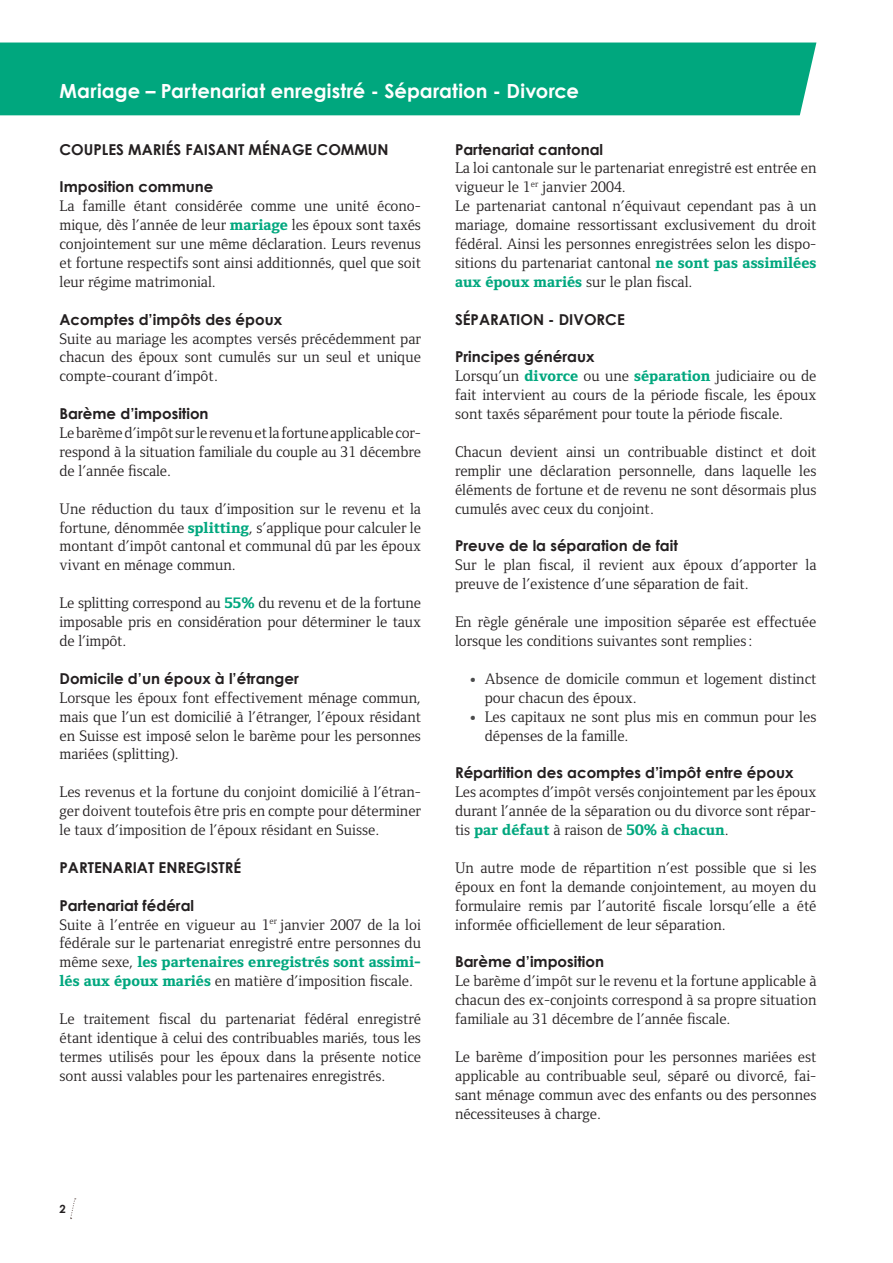
<style>
.page{position:relative;width:893px;height:1263px;background:#fff}
.page>*{position:absolute;margin:0;border:0;box-sizing:border-box;transform-origin:0 0}
.TITRE_HAUT_DE_PAGE{font:700 19.5px "Century Gothic";letter-spacing:.005em;color:#fff}
.TEXTE_COURANT{font:15.75px/18.9px "Foundry Form Serif";color:#231f20;text-align:justify}
.TEXTE_COURANT-2{font:700 15px "Century Gothic";color:#231f20}
.SURTITRE_TEXTE_COURA{font:700 15px "Century Gothic";color:#231f20}
.t1{font:700 11.25px "Century Gothic";color:#231f20}
.s1{font-weight:800;color:#00a77e}
.s2{font-family:"Cambria";font-size:14.25px;color:#4b4c4d}
</style>
<div class="page">
<svg style="left:70px;top:1198px;width:6px;height:21px"></svg>
<div style="left:0;top:43px;width:816px;height:72px;background:#00a77e"></div>
<p class="TITRE_HAUT_DE_PAGE" style="left:60px;top:79px;width:521px">Mariage – Partenariat enregistré - Séparation - Divorce</p>
<p class="SURTITRE_TEXTE_COURA" style="left:60px;top:140px;width:331px">COUPLES MARIÉS FAISANT MÉNAGE COMMUN</p>
<p class="TEXTE_COURANT-2" style="left:60px;top:177px;width:155px">Imposition commune</p>
<p class="TEXTE_COURANT" style="left:60px;top:197px;width:363px">La famille étant considérée comme une unité écono&shy;mique, dès l’année de leur <span class="s1">mariage</span> les époux sont taxés conjointement sur une même déclaration. Leurs revenus et fortune respectifs sont ainsi additionnés, quel que soit leur régime matrimonial.</p>
<p class="TEXTE_COURANT-2" style="left:60px;top:310px;width:224px">Acomptes d’impôts des époux</p>
<p class="TEXTE_COURANT" style="left:60px;top:329px;width:363px">Suite au mariage les acomptes versés précédemment par chacun des époux sont cumulés sur un seul et unique compte-courant d’impôt.</p>
<p class="TEXTE_COURANT-2" style="left:60px;top:404px;width:151px">Barème d’imposition</p>
<p class="TEXTE_COURANT" style="left:60px;top:423px;width:363px">Le barème d’impôt sur le revenu et la fortune applicable cor&shy;respond à la situation familiale du couple au 31 décembre de l’année fiscale.</p>
<p class="TEXTE_COURANT" style="left:60px;top:499px;width:363px">Une réduction du taux d’imposition sur le revenu et la fortune, dénommée <span class="s1">splitting</span>, s’applique pour calculer le montant d’impôt cantonal et communal dû par les époux vivant en ménage commun.</p>
<p class="TEXTE_COURANT" style="left:60px;top:593px;width:363px">Le splitting correspond au <span class="s1">55%</span> du revenu et de la fortune imposable pris en considération pour déterminer le taux de l’impôt.</p>
<p class="TEXTE_COURANT-2" style="left:60px;top:669px;width:241px">Domicile d’un époux à l’étranger</p>
<p class="TEXTE_COURANT" style="left:60px;top:688px;width:363px">Lorsque les époux font effectivement ménage commun, mais que l’un est domicilié à l’étranger, l’époux résidant en Suisse est imposé selon le barème pour les personnes mariées (splitting).</p>
<p class="TEXTE_COURANT" style="left:60px;top:782px;width:363px">Les revenus et la fortune du conjoint domicilié à l’étran&shy;ger doivent toutefois être pris en compte pour déterminer le taux d’imposition de l’époux résidant en Suisse.</p>
<p class="TEXTE_COURANT-2" style="left:60px;top:858px;width:183px">PARTENARIAT ENREGISTRÉ</p>
<p class="TEXTE_COURANT-2" style="left:60px;top:896px;width:136px">Partenariat fédéral</p>
<p class="TEXTE_COURANT" style="left:60px;top:915px;width:363px">Suite à l’entrée en vigueur au 1<sup>er</sup> janvier 2007 de la loi fédérale sur le partenariat enregistré entre personnes du même sexe, <span class="s1">les partenaires enregistrés sont assimi&shy;lés aux époux mariés</span> en matière d’imposition fiscale.</p>
<p class="TEXTE_COURANT" style="left:60px;top:1009px;width:363px">Le traitement fiscal du partenariat fédéral enregistré étant identique à celui des contribuables mariés, tous les termes utilisés pour les époux dans la présente notice sont aussi valables pour les partenaires enregistrés.</p>
<p class="t1" style="left:60px;top:1202px;width:8px">2</p>
<p class="TEXTE_COURANT-2" style="left:455px;top:140px;width:150px">Partenariat cantonal</p>
<p class="TEXTE_COURANT" style="left:455px;top:159px;width:363px">La loi cantonale sur le partenariat enregistré est entrée en vigueur le 1<sup>er</sup> janvier 2004.</p>
<p class="TEXTE_COURANT" style="left:455px;top:197px;width:363px">Le partenariat cantonal n’équivaut cependant pas à un mariage, domaine ressortissant exclusivement du droit fédéral. Ainsi les personnes enregistrées selon les dispo&shy;sitions du partenariat cantonal <span class="s1">ne sont pas assimilées aux époux mariés</span> sur le plan fiscal.</p>
<p class="TEXTE_COURANT-2" style="left:455px;top:310px;width:171px">SÉPARATION - DIVORCE</p>
<p class="TEXTE_COURANT-2" style="left:455px;top:348px;width:141px">Principes généraux</p>
<p class="TEXTE_COURANT" style="left:455px;top:367px;width:363px">Lorsqu’un <span class="s1">divorce</span> ou une <span class="s1">séparation</span> judiciaire ou de fait intervient au cours de la période fiscale, les époux sont taxés séparément pour toute la période fiscale.</p>
<p class="TEXTE_COURANT" style="left:455px;top:442px;width:363px">Chacun devient ainsi un contribuable distinct et doit remplir une déclaration personnelle, dans laquelle les éléments de fortune et de revenu ne sont désormais plus cumulés avec ceux du conjoint.</p>
<p class="TEXTE_COURANT-2" style="left:455px;top:537px;width:224px">Preuve de la séparation de fait</p>
<p class="TEXTE_COURANT" style="left:455px;top:556px;width:363px">Sur le plan fiscal, il revient aux époux d’apporter la preuve de l’existence d’une séparation de fait.</p>
<p class="TEXTE_COURANT" style="left:455px;top:612px;width:363px">En règle générale une imposition séparée est effectuée lorsque les conditions suivantes sont remplies:</p>
<p class="TEXTE_COURANT" style="left:485px;top:669px;width:333px;text-indent:-15px"><span class="s2">•</span> Absence de domicile commun et logement distinct pour chacun des époux.</p>
<p class="TEXTE_COURANT" style="left:485px;top:707px;width:333px;text-indent:-15px"><span class="s2">•</span> Les capitaux ne sont plus mis en commun pour les dépenses de la famille.</p>
<p class="TEXTE_COURANT-2" style="left:455px;top:763px;width:340px">Répartition des acomptes d’impôt entre époux</p>
<p class="TEXTE_COURANT" style="left:455px;top:782px;width:363px">Les acomptes d’impôt versés conjointement par les époux durant l’année de la séparation ou du divorce sont répar&shy;tis <span class="s1">par défaut</span> à raison de <span class="s1">50% à chacun</span>.</p>
<p class="TEXTE_COURANT" style="left:455px;top:858px;width:363px">Un autre mode de répartition n’est possible que si les époux en font la demande conjointement, au moyen du formulaire remis par l’autorité fiscale lorsqu’elle a été informée officiellement de leur séparation.</p>
<p class="TEXTE_COURANT-2" style="left:455px;top:952px;width:151px">Barème d’imposition</p>
<p class="TEXTE_COURANT" style="left:455px;top:971px;width:363px">Le barème d’impôt sur le revenu et la fortune applicable à chacun des ex-conjoints correspond à sa propre situation familiale au 31 décembre de l’année fiscale.</p>
<p class="TEXTE_COURANT" style="left:455px;top:1047px;width:363px">Le barème d’imposition pour les personnes mariées est applicable au contribuable seul, séparé ou divorcé, fai&shy;sant ménage commun avec des enfants ou des personnes nécessiteuses à charge.</p>
</div>
